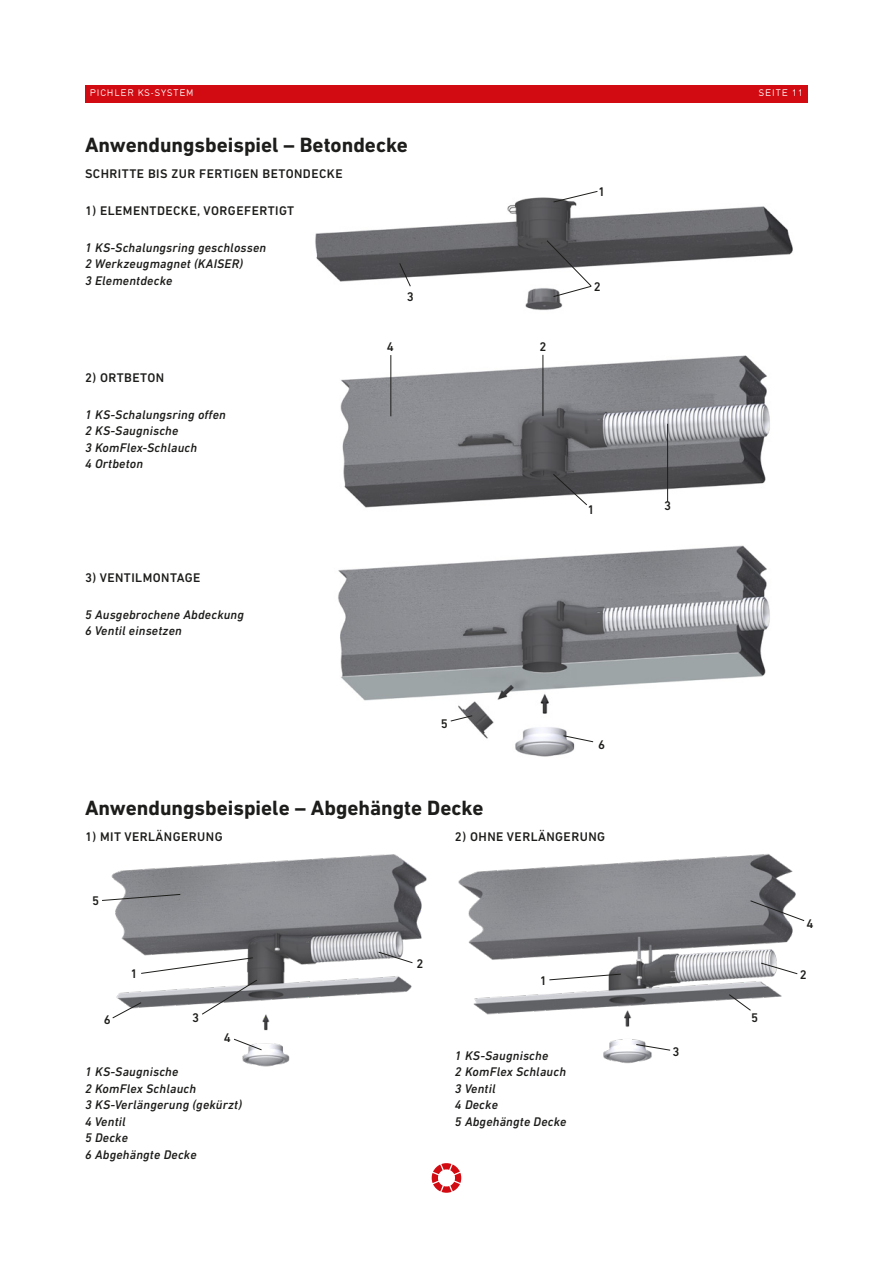
<style>
.page{position:relative;width:893px;height:1263px;background:#fff}
.page>*{position:absolute;margin:0;border:0;box-sizing:border-box;transform-origin:0 0}
.t1{font:700 21px "DIN Next LT Pro";color:#1d1d1b}
.t2{font:italic 500 12.75px/16.5px "DIN Next LT Pro";letter-spacing:.015em;color:#1d1d1b}
.t3{font:500 12.75px "DIN Next LT Pro";letter-spacing:.035em;color:#1d1d1b}
.t4{font:9px "DIN17 SB";letter-spacing:.1em;color:#fff}
</style>
<div class="page">
<div style="left:85px;top:85px;width:723px;height:17px;background:#d20a11"></div>
<svg style="left:432px;top:1163px;width:29px;height:30px"></svg>
<img style="left:111px;top:854px;width:316px;height:213px">
<img style="left:458px;top:854px;width:338px;height:210px">
<img style="left:315px;top:197px;width:478px;height:113px">
<svg style="left:553px;top:191px;width:45px;height:12px"></svg>
<svg style="left:546px;top:240px;width:46px;height:57px"></svg>
<svg style="left:399px;top:262px;width:12px;height:25px"></svg>
<img style="left:338px;top:354px;width:432px;height:403px">
<hr style="left:543px;top:355px;width:1px;height:61px;background:#1d1d1b">
<hr style="left:390px;top:355px;width:1px;height:61px;background:#1d1d1b">
<svg style="left:552px;top:473px;width:36px;height:33px"></svg>
<hr style="left:667px;top:424px;width:1px;height:78px;background:#1d1d1b">
<svg style="left:450px;top:715px;width:23px;height:7px"></svg>
<svg style="left:563px;top:735px;width:31px;height:8px"></svg>
<svg style="left:102px;top:894px;width:79px;height:7px"></svg>
<svg style="left:378px;top:951px;width:35px;height:13px"></svg>
<svg style="left:233px;top:1038px;width:29px;height:13px"></svg>
<svg style="left:112px;top:957px;width:146px;height:62px"></svg>
<svg style="left:635px;top:1044px;width:36px;height:7px"></svg>
<svg style="left:728px;top:993px;width:24px;height:18px"></svg>
<svg style="left:760px;top:962px;width:38px;height:13px"></svg>
<svg style="left:750px;top:900px;width:55px;height:22px"></svg>
<svg style="left:549px;top:973px;width:73px;height:8px"></svg>
<p class="t4" style="left:90px;top:87px;width:106px">PICHLER KS-SYSTEM</p>
<p class="t4" style="left:759px;top:87px;width:46px">SEITE 11</p>
<h1 class="t1" style="left:85px;top:132px;width:324px">Anwendungsbeispiel – Betondecke</h1>
<p class="t3" style="left:85px;top:166px;width:259px">SCHRITTE BIS ZUR FERTIGEN BETONDECKE</p>
<p class="t3" style="left:85px;top:203px;width:211px">1) ELEMENTDECKE, VORGEFERTIGT</p>
<p class="t2" style="left:85px;top:239px;width:183px">1 KS-Schalungsring geschlossen<br>2 Werkzeugmagnet (KAISER)<br>3 Elementdecke</p>
<p class="t3" style="left:85px;top:370px;width:81px">2) ORTBETON</p>
<p class="t2" style="left:85px;top:406px;width:142px">1 KS-Schalungsring offen<br>2 KS-Saugnische<br>3 KomFlex-Schlauch<br>4 Ortbeton</p>
<p class="t3" style="left:85px;top:570px;width:117px">3) VENTILMONTAGE</p>
<p class="t2" style="left:85px;top:606px;width:160px">5 Ausgebrochene Abdeckung<br>6 Ventil einsetzen</p>
<p class="t3" style="left:407px;top:290px;width:8px">3</p>
<p class="t3" style="left:387px;top:340px;width:8px">4</p>
<p class="t3" style="left:441px;top:716px;width:8px">5</p>
<h1 class="t1" style="left:85px;top:796px;width:400px">Anwendungsbeispiele – Abgehängte Decke</h1>
<p class="t3" style="left:539px;top:340px;width:8px">2</p>
<p class="t3" style="left:598px;top:184px;width:8px">1</p>
<p class="t3" style="left:594px;top:279px;width:8px">2</p>
<p class="t3" style="left:588px;top:502px;width:8px">1</p>
<p class="t3" style="left:598px;top:737px;width:8px">6</p>
<p class="t3" style="left:85px;top:829px;width:139px">1) MIT VERLÄNGERUNG</p>
<p class="t3" style="left:92px;top:893px;width:8px">5</p>
<p class="t3" style="left:130px;top:966px;width:8px">1</p>
<p class="t3" style="left:455px;top:829px;width:152px">2) OHNE VERLÄNGERUNG</p>
<p class="t3" style="left:416px;top:956px;width:8px">2</p>
<p class="t3" style="left:540px;top:973px;width:8px">1</p>
<p class="t3" style="left:664px;top:498px;width:8px">3</p>
<p class="t3" style="left:192px;top:1010px;width:8px">3</p>
<p class="t3" style="left:104px;top:1012px;width:8px">6</p>
<p class="t3" style="left:751px;top:1010px;width:8px">5</p>
<p class="t3" style="left:224px;top:1030px;width:8px">4</p>
<p class="t2" style="left:85px;top:1063px;width:158px">1 KS-Saugnische<br>2 KomFlex Schlauch<br>3 KS-Verlängerung (gekürzt)<br>4 Ventil<br>5 Decke<br>6 Abgehängte Decke</p>
<p class="t2" style="left:455px;top:1047px;width:113px">1 KS-Saugnische<br>2 KomFlex Schlauch<br>3 Ventil<br>4 Decke<br>5 Abgehängte Decke</p>
<p class="t3" style="left:673px;top:1044px;width:8px">3</p>
<p class="t3" style="left:806px;top:916px;width:8px">4</p>
<p class="t3" style="left:800px;top:967px;width:8px">2</p>
</div>
